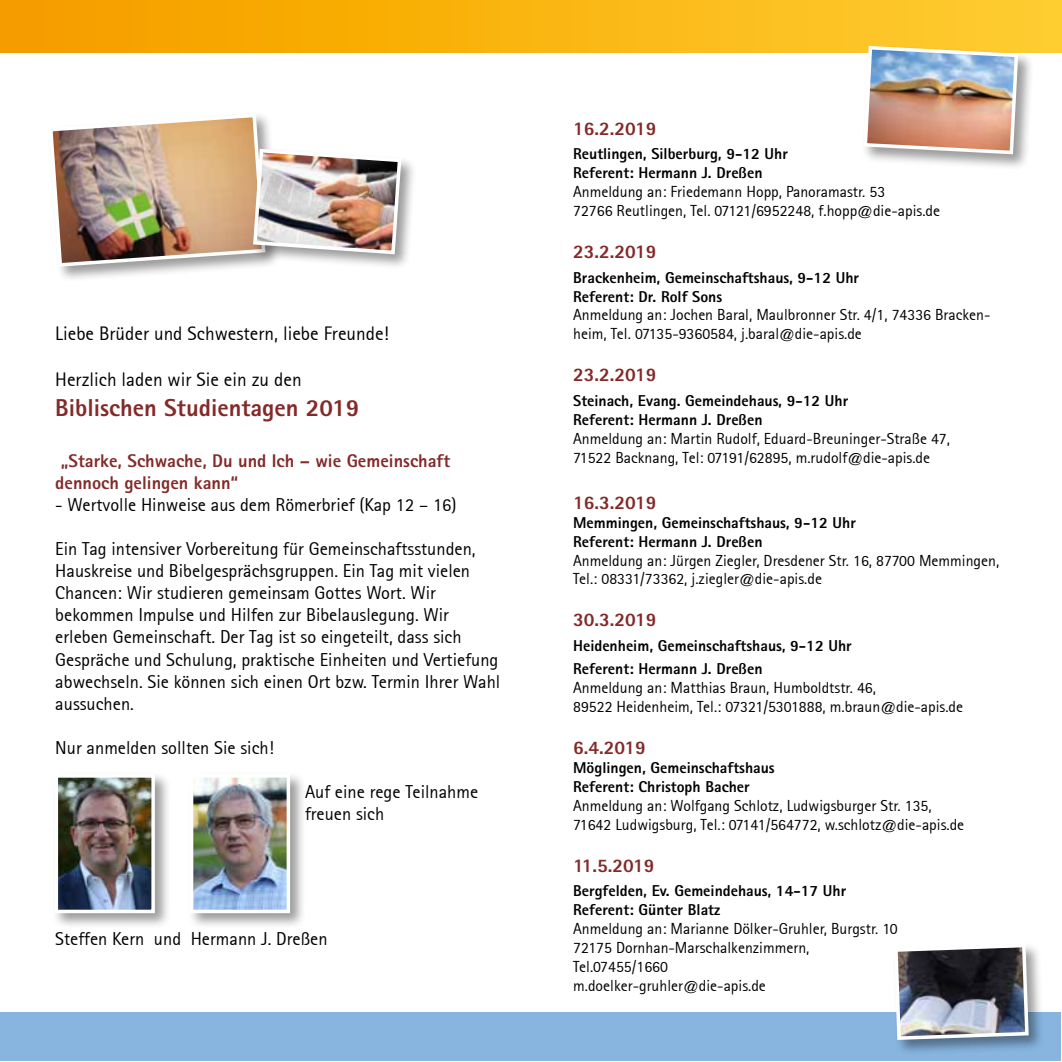
<style>
.page{position:relative;width:1062px;height:1062px;background:#fff}
.page>*{position:absolute;margin:0;border:0;box-sizing:border-box;transform-origin:0 0}
.t1{font:800 24.5px "Rotis Sans Serif Pro";color:#832a29}
.t2{font:19.25px "Agfa Rotis Sans Serif";color:#000}
.t3{font:800 19.25px "Rotis Sans Serif Pro";color:#832a29}
.t4{font:18.38px/22.1px "Agfa Rotis Sans Serif";color:#000}
.t5{font:800 18.38px/22.1px "Rotis Sans Serif Pro";color:#832a29}
.t6{font:15.75px/18.9px "Agfa Rotis Sans Serif";color:#000}
.t7{font:800 15.75px/18.9px "Rotis Sans Serif Pro";color:#000}
</style>
<div class="page">
<div style="left:0;top:0;width:1062px;height:53px;background:linear-gradient(to right,#f59c00,#ffce30)"></div>
<div style="left:1px;top:1012px;width:1060px;height:49px;background:#87b5e0"></div>
<div style="left:47px;top:112px;width:234px;height:171px;background:#000;opacity:.4"></div>
<div style="left:861px;top:44px;width:173px;height:127px;background:#000;opacity:.4"></div>
<img style="left:861px;top:44px;width:159px;height:112px">
<div style="left:892px;top:941px;width:152px;height:114px;background:#000;opacity:.4"></div>
<img style="left:892px;top:942px;width:138px;height:99px">
<div style="left:187px;top:771px;width:120px;height:158px;background:#000;opacity:.4"></div>
<img style="left:195px;top:779px;width:90px;height:129px">
<div style="left:190px;top:774px;width:100px;height:139px;border:4px solid #fff"></div>
<div style="left:52px;top:771px;width:120px;height:158px;background:#000;opacity:.4"></div>
<img style="left:60px;top:779px;width:90px;height:129px">
<div style="left:55px;top:774px;width:100px;height:139px;border:4px solid #fff"></div>
<div style="left:251px;top:147px;width:166px;height:123px;background:#000;opacity:.4"></div>
<img style="left:47px;top:112px;width:356px;height:157px">
<p class="t2" style="left:55px;top:322px;width:335px">Liebe Brüder und Schwestern, liebe Freunde!</p>
<p class="t2" style="left:55px;top:368px;width:248px">Herzlich laden wir Sie ein zu den</p>
<h1 class="t1" style="left:55px;top:391px;width:306px">Biblischen Studientagen 2019</h1>
<p class="t5" style="left:55px;top:449px;width:396px">„Starke, Schwache, Du und Ich – wie Gemeinschaft dennoch gelingen kann“</p>
<p class="t4" style="left:55px;top:494px;width:403px">- Wertvolle Hinweise aus dem Römerbrief (Kap 12 – 16)</p>
<p class="t4" style="left:55px;top:538px;width:446px">Ein Tag intensiver Vorbereitung für Gemeinschaftsstunden, Hauskreise und Bibelgesprächsgruppen. Ein Tag mit vielen Chancen: Wir studieren gemeinsam Gottes Wort. Wir bekommen Impulse und Hilfen zur Bibelauslegung. Wir erleben Gemeinschaft. Der Tag ist so eingeteilt, dass sich Gespräche und Schulung, praktische Einheiten und Vertiefung abwechseln. Sie können sich einen Ort bzw. Termin Ihrer Wahl aussuchen.</p>
<p class="t4" style="left:55px;top:736px;width:220px">Nur anmelden sollten Sie sich!</p>
<p class="t4" style="left:305px;top:780px;width:175px">Auf eine rege Teilnahme freuen sich</p>
<p class="t4" style="left:55px;top:927px;width:274px">Steffen Kern und Hermann J. Dreßen</p>
<p class="t3" style="left:573px;top:116px;width:85px">16.2.2019</p>
<p class="t7" style="left:573px;top:144px;width:216px">Reutlingen, Silberburg, 9-12 Uhr<br>Referent: Hermann J. Dreßen</p>
<p class="t6" style="left:573px;top:182px;width:368px">Anmeldung an: Friedemann Hopp, Panoramastr. 53<br>72766 Reutlingen, Tel. 07121/6952248, f.hopp@die-apis.de</p>
<p class="t3" style="left:573px;top:239px;width:85px">23.2.2019</p>
<p class="t7" style="left:573px;top:268px;width:287px">Brackenheim, Gemeinschaftshaus, 9-12 Uhr<br>Referent: Dr. Rolf Sons</p>
<p class="t6" style="left:573px;top:305px;width:419px">Anmeldung an: Jochen Baral, Maulbronner Str. 4/1, 74336 Bracken&shy;heim, Tel. 07135-9360584, j.baral@die-apis.de</p>
<p class="t3" style="left:573px;top:362px;width:85px">23.2.2019</p>
<p class="t7" style="left:573px;top:391px;width:277px">Steinach, Evang. Gemeindehaus, 9-12 Uhr<br>Referent: Hermann J. Dreßen</p>
<p class="t6" style="left:573px;top:429px;width:378px">Anmeldung an: Martin Rudolf, Eduard-Breuninger-Straße 47,<br>71522 Backnang, Tel: 07191/62895, m.rudolf@die-apis.de</p>
<p class="t3" style="left:573px;top:490px;width:85px">16.3.2019</p>
<p class="t7" style="left:573px;top:513px;width:284px">Memmingen, Gemeinschaftshaus, 9-12 Uhr<br>Referent: Hermann J. Dreßen</p>
<p class="t6" style="left:573px;top:550px;width:427px">Anmeldung an: Jürgen Ziegler, Dresdener Str. 16, 87700 Memmingen,<br>Tel.: 08331/73362, j.ziegler@die-apis.de</p>
<p class="t3" style="left:573px;top:607px;width:85px">30.3.2019</p>
<p class="t7" style="left:573px;top:634px;width:280px;line-height:23.1px">Heidenheim, Gemeinschaftshaus, 9-12 Uhr<br>Referent: Hermann J. Dreßen</p>
<p class="t6" style="left:573px;top:678px;width:391px">Anmeldung an: Matthias Braun, Humboldtstr. 46,<br>89522 Heidenheim, Tel.: 07321/5301888, m.braun@die-apis.de</p>
<p class="t3" style="left:573px;top:735px;width:74px">6.4.2019</p>
<p class="t7" style="left:573px;top:758px;width:203px">Möglingen, Gemeinschaftshaus<br>Referent: Christoph Bacher</p>
<p class="t6" style="left:573px;top:795px;width:392px">Anmeldung an: Wolfgang Schlotz, Ludwigsburger Str. 135,<br>71642 Ludwigsburg, Tel.: 07141/564772, w.schlotz@die-apis.de</p>
<p class="t3" style="left:573px;top:852px;width:83px">11.5.2019</p>
<p class="t7" style="left:573px;top:881px;width:275px">Bergfelden, Ev. Gemeindehaus, 14-17 Uhr<br>Referent: Günter Blatz</p>
<p class="t6" style="left:573px;top:919px;width:326px">Anmeldung an: Marianne Dölker-Gruhler, Burgstr. 10<br>72175 Dornhan-Marschalkenzimmern, Tel.07455/1660<br>m.doelker-gruhler@die-apis.de</p>
</div>
